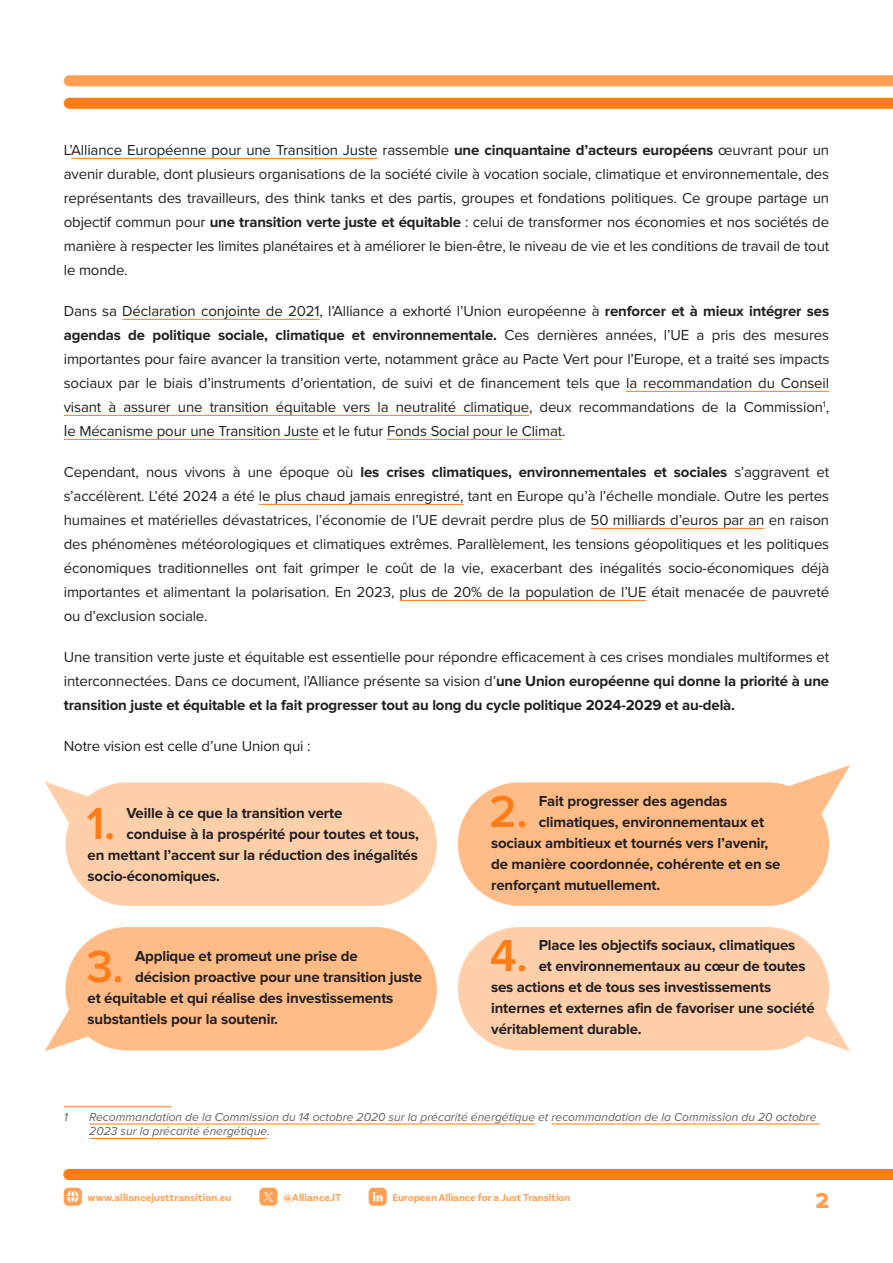
<style>
.page{position:relative;width:893px;height:1263px;background:#fff}
.page>*{position:absolute;margin:0;border:0;box-sizing:border-box;transform-origin:0 0}
.t1{font:600 46.5px "Proxima Nova";color:#ff7c17}
.t2{font:22.5px "Proxima Nova Extrabld";color:#ff9f53}
.t3{font:15px/24px "Proxima Nova";letter-spacing:-.01em;color:#231f20;text-align:justify}
.t4{font:700 15px "Proxima Nova";letter-spacing:-.01em;color:#231f20}
.t5{font:italic 12px/14.4px "Proxima Nova";color:#636466}
.t6{font:700 10.5px "Basic Sans";letter-spacing:.01em;color:#ff9f53}
.s1{font-weight:700}
.s2{font-size:16.5px}
</style>
<div class="page">
<div style="left:64px;top:1169px;width:829px;height:11px;background:#ff7c17"></div>
<div style="left:64px;top:1188px;width:18px;height:18px;background:#ff9f53;border-radius:5px"></div>
<svg style="left:67px;top:1191px;width:12px;height:11px"></svg>
<div style="left:259px;top:1188px;width:18px;height:18px;background:#ff9f53;border-radius:5px"></div>
<svg style="left:264px;top:1192px;width:9px;height:9px"></svg>
<svg style="left:369px;top:1188px;width:18px;height:18px"></svg>
<svg style="left:45px;top:991px;width:63px;height:60px"></svg>
<div style="left:66px;top:927px;width:371px;height:123px;background:#ffbc87;border-radius:62px"></div>
<svg style="left:787px;top:991px;width:63px;height:60px"></svg>
<div style="left:458px;top:927px;width:371px;height:123px;background:#ffcfa9;border-radius:62px"></div>
<hr style="left:71px;top:158px;width:306px;height:1px;background:#ff7c17">
<hr style="left:122px;top:319px;width:197px;height:1px;background:#ff7c17">
<hr style="left:626px;top:391px;width:203px;height:1px;background:#ff7c17">
<hr style="left:64px;top:415px;width:465px;height:1px;background:#ff7c17">
<hr style="left:67px;top:439px;width:252px;height:1px;background:#ff7c17">
<hr style="left:387px;top:439px;width:175px;height:1px;background:#ff7c17">
<hr style="left:259px;top:504px;width:204px;height:1px;background:#ff7c17">
<hr style="left:591px;top:528px;width:173px;height:1px;background:#ff7c17">
<hr style="left:400px;top:600px;width:246px;height:1px;background:#ff7c17">
<hr style="left:64px;top:1106px;width:108px;height:1px;background:#ff9f53">
<hr style="left:89px;top:1124px;width:446px;height:1px;background:#ff7c17">
<hr style="left:552px;top:1124px;width:268px;height:1px;background:#ff7c17">
<hr style="left:89px;top:1138px;width:178px;height:1px;background:#ff7c17">
<svg style="left:64px;top:75px;width:829px;height:11px;background:#ffa157"></svg>
<svg style="left:64px;top:98px;width:829px;height:11px;background:#ff7e1a"></svg>
<svg style="left:45px;top:781px;width:60px;height:60px"></svg>
<div style="left:66px;top:782px;width:371px;height:124px;background:#ffcfa9;border-radius:62px"></div>
<svg style="left:790px;top:765px;width:60px;height:58px"></svg>
<div style="left:458px;top:782px;width:371px;height:124px;background:#ffbc87;border-radius:62px"></div>
<p class="t3" style="left:64px;top:138px;width:767px">L’Alliance Européenne pour une Transition Juste rassemble <span class="s1">une cinquantaine d’acteurs européens</span> œuvrant pour un avenir durable, dont plusieurs organisations de la société civile à vocation sociale, climatique et environnementale, des représentants des travailleurs, des think tanks et des partis, groupes et fondations politiques. Ce groupe partage un objectif commun pour <span class="s1">une transition verte juste et équitable</span> : celui de transformer nos économies et nos sociétés de manière à respecter les limites planétaires et à améliorer le bien-être, le niveau de vie et les conditions de travail de tout le monde.</p>
<p class="t3" style="left:64px;top:299px;width:767px">Dans sa Déclaration conjointe de 2021, l’Alliance a exhorté l’Union européenne à <span class="s1">renforcer et à mieux intégrer ses agendas de politique sociale, climatique et environnementale.</span> Ces dernières années, l’UE a pris des mesures importantes pour faire avancer la transition verte, notamment grâce au Pacte Vert pour l’Europe, et a traité ses impacts sociaux par le biais d’instruments d’orientation, de suivi et de financement tels que la recommandation du Conseil visant à assurer une transition équitable vers la neutralité climatique, deux recommandations de la Commission<sup>1</sup>, <span class="s2">l</span>e Mécanisme pour une Transition Juste et le futur Fonds Social pour le Climat.</p>
<p class="t3" style="left:64px;top:460px;width:767px">Cependant, nous vivons à une époque où <span class="s1">les crises climatiques, environnementales et sociales</span> s’aggravent et s’accélèrent. L’été 2024 a été le plus chaud jamais enregistré, tant en Europe qu’à l’échelle mondiale. Outre les pertes humaines et matérielles dévastatrices, l’économie de l’UE devrait perdre plus de 50 milliards d’euros par an en raison des phénomènes météorologiques et climatiques extrêmes. Parallèlement, les tensions géopolitiques et les politiques économiques traditionnelles ont fait grimper le coût de la vie, exacerbant des inégalités socio-économiques déjà importantes et alimentant la polarisation. En 2023, plus de 20% de la population de l’UE était menacée de pauvreté ou d’exclusion sociale.</p>
<p class="t3" style="left:64px;top:645px;width:767px">Une transition verte juste et équitable est essentielle pour répondre efficacement à ces crises mondiales multiformes et interconnectées. Dans ce document, l’Alliance présente sa vision d’<span class="s1">une Union européenne qui donne la priorité à une transition juste et équitable et la fait progresser tout au long du cycle politique 2024-2029 et au-delà.</span></p>
<p class="t3" style="left:64px;top:734px;width:248px">Notre vision est celle d’une Union qui :</p>
<h1 class="t1" style="left:87px;top:796px;width:30px">1.</h1>
<p class="t4" style="left:126px;top:804px;width:218px">Veille à ce que la transition verte</p>
<p class="t4" style="left:126px;top:825px;width:294px">conduise à la prospérité pour toutes et tous,</p>
<p class="t4" style="left:88px;top:846px;width:332px">en mettant l’accent sur la réduction des inégalités</p>
<p class="t4" style="left:88px;top:867px;width:134px">socio-économiques.</p>
<h1 class="t1" style="left:86px;top:939px;width:39px">3.</h1>
<p class="t4" style="left:135px;top:947px;width:224px">Applique et promeut une prise de</p>
<p class="t4" style="left:135px;top:968px;width:289px">décision proactive pour une transition juste</p>
<p class="t4" style="left:88px;top:989px;width:307px">et équitable et qui réalise des investissements</p>
<p class="t4" style="left:88px;top:1010px;width:192px">substantiels pour la soutenir.</p>
<h1 class="t1" style="left:489px;top:785px;width:40px">2.</h1>
<p class="t4" style="left:539px;top:793px;width:190px">Fait progresser des agendas</p>
<p class="t4" style="left:539px;top:814px;width:227px">climatiques, environnementaux et</p>
<p class="t4" style="left:491px;top:835px;width:279px">sociaux ambitieux et tournés vers l’avenir,</p>
<p class="t4" style="left:491px;top:856px;width:291px">de manière coordonnée, cohérente et en se</p>
<p class="t4" style="left:491px;top:877px;width:171px">renforçant mutuellement.</p>
<h1 class="t1" style="left:490px;top:929px;width:39px">4.</h1>
<p class="t4" style="left:539px;top:936px;width:258px">Place les objectifs sociaux, climatiques</p>
<p class="t4" style="left:539px;top:957px;width:268px">et environnementaux au cœur de toutes</p>
<p class="t4" style="left:491px;top:978px;width:282px">ses actions et de tous ses investissements</p>
<p class="t4" style="left:491px;top:999px;width:325px">internes et externes afin de favoriser une société</p>
<p class="t4" style="left:491px;top:1020px;width:152px">véritablement durable.</p>
<p class="t5" style="left:64px;top:1110px;width:6px">1</p>
<p class="t5" style="left:89px;top:1110px;width:729px">Recommandation de la Commission du 14 octobre 2020 sur la précarité énergétique et recommandation de la Commission du 20 octobre<br>2023 sur la précarité énergétique.</p>
<p class="t6" style="left:88px;top:1191px;width:145px">www.alliancejusttransition.eu</p>
<p class="t6" style="left:283px;top:1191px;width:59px">@AllianceJT</p>
<p class="t6" style="left:392px;top:1191px;width:180px">European Alliance for a Just Transition</p>
<h2 class="t2" style="left:815px;top:1184px;width:15px">2</h2>
</div>
